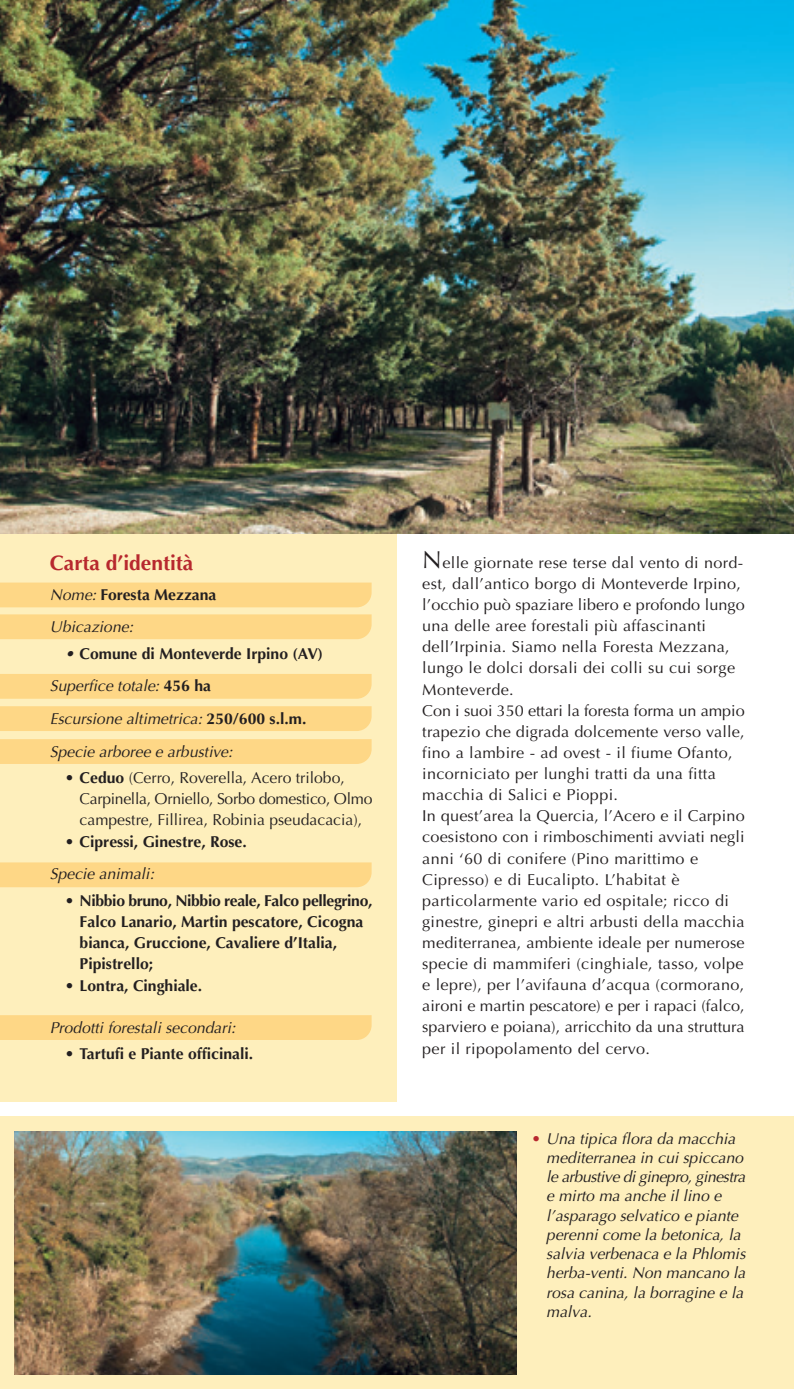
<style>
.page{position:relative;width:794px;height:1389px;background:#fff}
.page>*{position:absolute;margin:0;border:0;box-sizing:border-box;transform-origin:0 0}
.t1{font:700 21px "Optima";color:#b7282e}
.t2{font:15.75px/21.2px "Optima";letter-spacing:.015em;color:#231f20}
.t3{font:italic 15.75px/19.2px "Optima";color:#231f20}
.t4{font:700 15.75px/21.2px "Optima";color:#231f20}
.s1{font-weight:700;font-style:normal}
.s2{font-weight:700}
.s3{font-size:24.5px}
.s4{font-weight:700;font-style:normal;color:#b7282e}
</style>
<div class="page">
<div style="left:0;top:531px;width:397px;height:570px;background:#feefbc"></div>
<div style="left:0;top:583px;width:371px;height:24px;background:#fed786"></div>
<div style="left:0;top:614px;width:371px;height:25px;background:#fed786"></div>
<div style="left:0;top:674px;width:371px;height:25px;background:#fed786"></div>
<div style="left:0;top:1015px;width:371px;height:25px;background:#fed786"></div>
<div style="left:0;top:862px;width:371px;height:25px;background:#fed786"></div>
<div style="left:0;top:706px;width:371px;height:25px;background:#fed786"></div>
<div style="left:0;top:739px;width:371px;height:25px;background:#fed786"></div>
<img style="left:0;top:0;width:794px;height:533px">
<div style="left:0;top:1116px;width:794px;height:273px;background:#feefbc"></div>
<img style="left:15px;top:1131px;width:501px;height:243px">
<h1 class="t1" style="left:50px;top:554px;width:145px">Carta d’identità</h1>
<p class="t3" style="left:50px;top:580px;width:168px;line-height:32.6px">Nome: <span class="s1">Foresta Mezzana<br></span>Ubicazione:</p>
<p class="t3" style="left:50px;top:639px;width:275px;line-height:32.6px;text-indent:15px">• <span class="s1">Comune di Monteverde Irpino (AV)<br></span>Superfice totale: <span class="s1">4 5 6 h a<br></span>Escursione altimetrica: <span class="s1">2 5 0/ 6 0 0 s . l . m .<br></span>Specie arboree e arbustive:</p>
<p class="t2" style="left:80px;top:769px;width:294px;text-indent:-15px"><span class="s2">• Ceduo</span> (Cerro, Roverella, Acero trilobo,<br>Carpinella, Orniello, Sorbo domestico, Olmo campestre, Fillirea, Robinia pseudacacia),</p>
<p class="t4" style="left:65px;top:832px;width:184px">• Cipressi, Ginestre, Rose.</p>
<p class="t3" style="left:50px;top:866px;width:109px">Specie animali:</p>
<p class="t4" style="left:80px;top:891px;width:294px;text-indent:-15px">• Nibbio bruno, Nibbio reale, Falco pellegrino, Falco Lanario, Martin pescatore, Cicogna bianca, Gruccione, Cavaliere d’Italia, Pipistrello;</p>
<p class="t4" style="left:65px;top:976px;width:139px">• Lontra, Cinghiale.</p>
<p class="t3" style="left:50px;top:1019px;width:190px">Prodotti forestali secondari:</p>
<p class="t4" style="left:65px;top:1045px;width:190px">• Tartufi e Piante officinali.</p>
<p class="t2" style="left:422px;top:553px;width:324px"><span class="s3">N</span>elle giornate rese terse dal vento di nord&shy;est, dall’antico borgo di Monteverde Irpino, l’occhio può spaziare libero e profondo lungo una delle aree forestali più affascinanti dell’Irpinia. Siamo nella Foresta Mezzana, lungo le dolci dorsali dei colli su cui sorge Monteverde.<br>Con i suoi 350 ettari la foresta forma un ampio trapezio che digrada dolcemente verso valle, fino a lambire - ad ovest - il fiume Ofanto, incorniciato per lunghi tratti da una fitta macchia di Salici e Pioppi.<br>In quest’area la Quercia, l’Acero e il Carpino coesistono con i rimboschimenti avviati negli anni ‘60 di conifere (Pino marittimo e Cipresso) e di Eucalipto. L’habitat è particolarmente vario ed ospitale; ricco di ginestre, ginepri e altri arbusti della macchia mediterranea, ambiente ideale per numerose specie di mammiferi (cinghiale, tasso, volpe e lepre), per l’avifauna d’acqua (cormorano, aironi e martin pescatore) e per i rapaci (falco, sparviero e poiana), arricchito da una struttura per il ripopolamento del cervo.</p>
<p class="t3" style="left:546px;top:1130px;width:204px;text-indent:-15px"><span class="s4">•</span> Una tipica flora da macchia mediterranea in cui spiccano le arbustive diginepro,ginestra e mirto ma anche il lino e l’asparago selvatico e piante perenni come la betonica, la salvia verbenaca e la Phlomis herba-venti. Non mancano la rosa canina, la borragine e la malva.</p>
</div>
